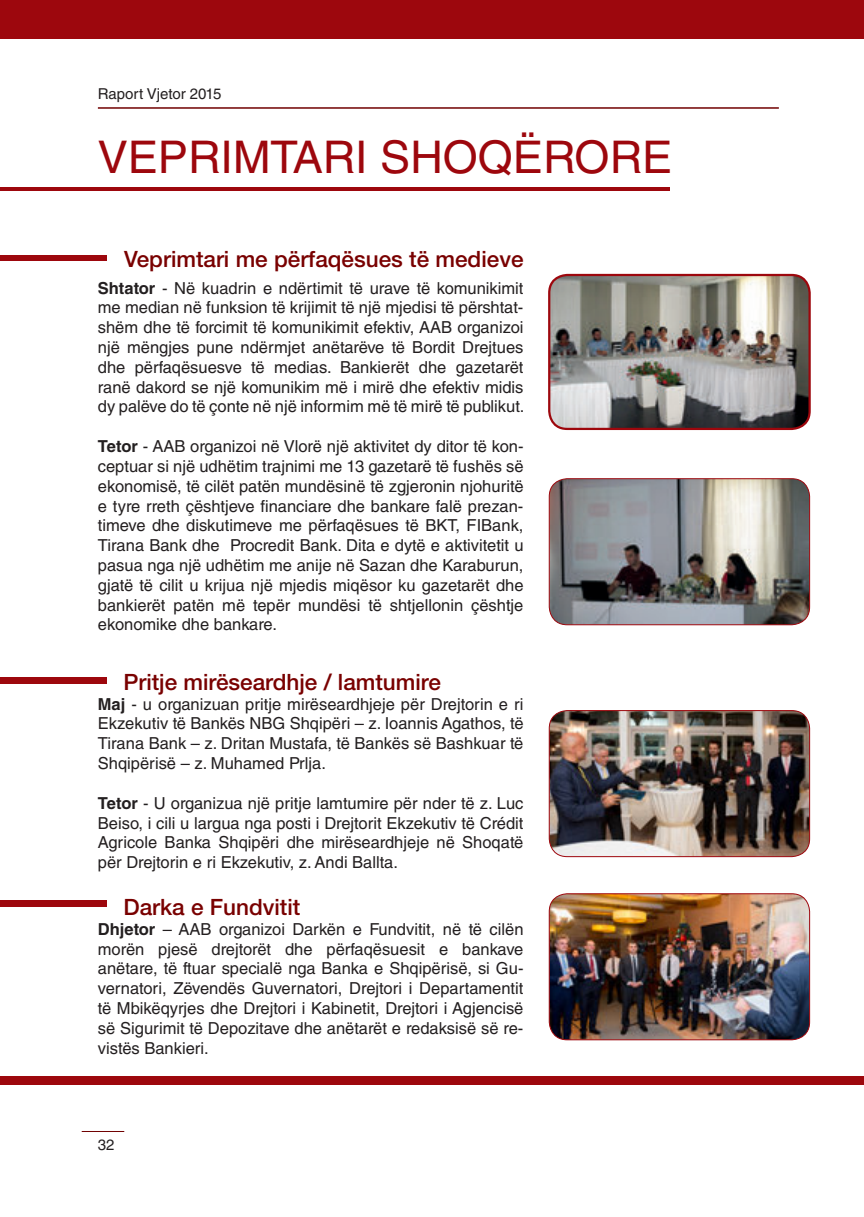
<style>
.page{position:relative;width:864px;height:1217px;background:#fff}
.page>*{position:absolute;margin:0;border:0;box-sizing:border-box;transform-origin:0 0}
.t1{font:45px "Helvetica LT Std";color:#9d070d}
.t2{font:500 22.5px "Helvetica Neue LT Std";color:#790100}
.t3{font:16.5px/19.8px "Helvetica LT Std";color:#231f20;text-align:justify}
.t4{font:15px "Helvetica LT Std";color:#231f20}
.s1{font-weight:700}
</style>
<div class="page">
<hr style="left:98px;top:107px;width:680px;height:2px;background:#700000">
<hr style="left:82px;top:1130px;width:42px;height:1px;background:#700000">
<hr style="left:0;top:188px;width:669px;height:3px;background:#9d070d">
<div style="left:0;top:256px;width:106px;height:5px;background:#9d070d"></div>
<div style="left:0;top:677px;width:106px;height:6px;background:#9d070d"></div>
<div style="left:0;top:900px;width:106px;height:6px;background:#9d070d"></div>
<div style="left:0;top:0;width:863px;height:38px;background:#9d070d"></div>
<img style="left:550px;top:478px;width:259px;height:146px">
<div style="left:548px;top:478px;width:261px;height:147px;border:1px solid #9d070d;border-radius:18px"></div>
<img style="left:550px;top:710px;width:259px;height:146px">
<div style="left:548px;top:710px;width:261px;height:146px;border:1px solid #9d070d;border-radius:18px"></div>
<img style="left:550px;top:893px;width:259px;height:146px">
<div style="left:548px;top:893px;width:261px;height:146px;border:1px solid #9d070d;border-radius:18px"></div>
<img style="left:549px;top:275px;width:260px;height:154px">
<div style="left:548px;top:274px;width:262px;height:156px;border:2px solid #9d070d;border-radius:18px"></div>
<div style="left:1px;top:1076px;width:862px;height:8px;background:#9d070d"></div>
<p class="t4" style="left:98px;top:85px;width:125px">Raport Vjetor 2015</p>
<h1 class="t1" style="left:98px;top:131px;width:575px">VEPRIMTARI SHOQËRORE</h1>
<h2 class="t2" style="left:124px;top:245px;width:400px">Veprimtari me përfaqësues të medieve</h2>
<p class="t3" style="left:98px;top:278px;width:428px"><span class="s1">Shtator</span> - Në kuadrin e ndërtimit të urave të komunikimit me median në funksion të krijimit të një mjedisi të përshtat&shy;shëm dhe të forcimit të komunikimit efektiv, AAB organizoi një mëngjes pune ndërmjet anëtarëve të Bordit Drejtues dhe përfaqësuesve të medias. Bankierët dhe gazetarët ranë dakord se një komunikim më i mirë dhe efektiv midis dy palëve do të çonte në një informim më të mirë të publikut.</p>
<p class="t3" style="left:98px;top:436px;width:427px"><span class="s1">Tetor</span> - AAB organizoi në Vlorë një aktivitet dy ditor të kon&shy;ceptuar si një udhëtim trajnimi me 13 gazetarë të fushës së ekonomisë, të cilët patën mundësinë të zgjeronin njohuritë e tyre rreth çështjeve financiare dhe bankare falë prezan&shy;timeve dhe diskutimeve me përfaqësues të BKT, FIBank, Tirana Bank dhe Procredit Bank. Dita e dytë e aktivitetit u pasua nga një udhëtim me anije në Sazan dhe Karaburun, gjatë të cilit u krijua një mjedis miqësor ku gazetarët dhe bankierët patën më tepër mundësi të shtjellonin çështje ekonomike dhe bankare.</p>
<h2 class="t2" style="left:123px;top:668px;width:319px">Pritje mirëseardhje / lamtumire</h2>
<p class="t3" style="left:98px;top:693px;width:427px"><span class="s1">Maj</span> - u organizuan pritje mirëseardhjeje për Drejtorin e ri Ekzekutiv të Bankës NBG Shqipëri – z. Ioannis Agathos, të Tirana Bank – z. Dritan Mustafa, të Bankës së Bashkuar të Shqipërisë – z. Muhamed Prlja.</p>
<p class="t3" style="left:98px;top:792px;width:427px"><span class="s1">Tetor</span> - U organizua një pritje lamtumire për nder të z. Luc Beiso, i cili u largua nga posti i Drejtorit Ekzekutiv të Crédit Agricole Banka Shqipëri dhe mirëseardhjeje në Shoqatë për Drejtorin e ri Ekzekutiv, z. Andi Ballta.</p>
<h2 class="t2" style="left:123px;top:893px;width:178px">Darka e Fundvitit</h2>
<p class="t3" style="left:98px;top:918px;width:427px"><span class="s1">Dhjetor</span> – AAB organizoi Darkën e Fundvitit, në të cilën morën pjesë drejtorët dhe përfaqësuesit e bankave anëtare, të ftuar specialë nga Banka e Shqipërisë, si Gu&shy;vernatori, Zëvendës Guvernatori, Drejtori i Departamentit të Mbikëqyrjes dhe Drejtori i Kabinetit, Drejtori i Agjencisë së Sigurimit të Depozitave dhe anëtarët e redaksisë së re&shy;vistës Bankieri.</p>
<p class="t4" style="left:98px;top:1136px;width:18px">32</p>
</div>
